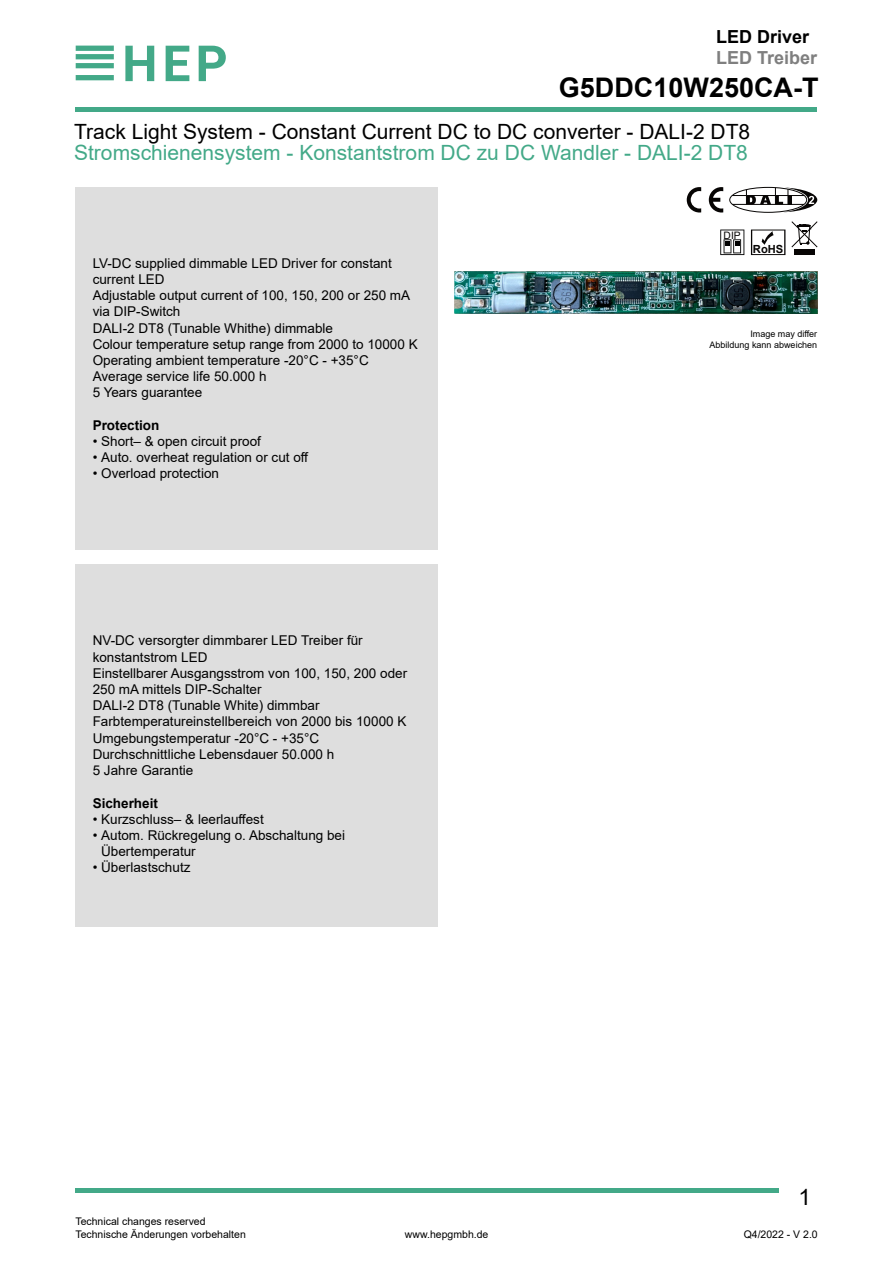
<style>
.page{position:relative;width:893px;height:1263px;background:#fff}
.page>*{position:absolute;margin:0;border:0;box-sizing:border-box;transform-origin:0 0}
.t1{font:700 27px "Arial";color:#000}
.t2{font:22.5px "Arial";color:#000}
.t3{font:21px "Arial";color:#000}
.t4{font:21px "Arial";color:#43a988}
.t5{font:700 18px "Arial";color:#7f7f7f}
.t6{font:700 18px "Arial";color:#000}
.t7{font:13.5px/16.2px "Arial";color:#000}
.t8{font:700 13.5px "Arial";color:#000}
.t9{font:700 11.25px "Arial";color:#070504}
.t10{font:10.5px/12.6px "Arial";color:#000}
.t11{font:10.2px "Arial";color:#070504}
.t12{font:9px/10.5px "Arial";color:#000;text-align:right}
</style>
<div class="page">
<hr style="left:76px;top:108px;width:741px;height:4px;background:#43a988">
<hr style="left:76px;top:1189px;width:703px;height:4px;background:#43a988">
<svg style="left:76px;top:75px;width:38px;height:5px"></svg>
<svg style="left:76px;top:46px;width:38px;height:22px"></svg>
<svg style="left:125px;top:46px;width:29px;height:35px"></svg>
<svg style="left:166px;top:46px;width:23px;height:35px"></svg>
<svg style="left:199px;top:46px;width:27px;height:35px"></svg>
<div style="left:76px;top:565px;width:362px;height:362px;background:#dedede"></div>
<div style="left:76px;top:187px;width:362px;height:362px;background:#dedede"></div>
<svg style="left:687px;top:187px;width:14px;height:25px"></svg>
<svg style="left:709px;top:187px;width:14px;height:25px"></svg>
<div style="left:794px;top:249px;width:21px;height:6px;background:#070504"></div>
<svg style="left:792px;top:222px;width:25px;height:25px"></svg>
<svg style="left:751px;top:230px;width:34px;height:25px"></svg>
<div style="left:729px;top:187px;width:78px;height:26px;border:1px solid #070504;border-radius:50%"></div>
<hr style="left:732px;top:204px;width:72px;height:1px;background:#070504">
<hr style="left:732px;top:195px;width:72px;height:1px;background:#070504">
<svg style="left:746px;top:188px;width:71px;height:24px"></svg>
<img style="left:455px;top:272px;width:362px;height:41px">
<svg style="left:720px;top:230px;width:24px;height:25px"></svg>
<h3 class="t6" style="left:716px;top:30px;width:95px">LED Driver</h3>
<h3 class="t5" style="left:716px;top:51px;width:103px">LED Treiber</h3>
<h1 class="t1" style="left:559px;top:77px;width:261px">G5DDC10W250CA-T</h1>
<h3 class="t3" style="left:74px;top:124px;width:678px">Track Light System - Constant Current DC to DC converter - DALI-2 DT8</h3>
<h3 class="t4" style="left:74px;top:145px;width:675px">Stromschienensystem - Konstantstrom DC zu DC Wandler - DALI-2 DT8</h3>
<p class="t7" style="left:93px;top:256px;width:326px">LV-DC supplied dimmable LED Driver for constant current LED<br>Adjustable output current of 100, 150, 200 or 250 mA via DIP-Switch<br>DALI-2 DT8 (Tunable Whithe) dimmable<br>Colour temperature setup range from 2000 to 10000 K Operating ambient temperature -20°C - +35°C Average service life 50.000 h<br>5 Years guarantee</p>
<p class="t8" style="left:93px;top:420px;width:68px">Protection</p>
<p class="t7" style="left:93px;top:434px;width:170px">• Short– &amp; open circuit proof</p>
<p class="t7" style="left:93px;top:451px;width:217px">• Auto. overheat regulation or cut off</p>
<p class="t7" style="left:93px;top:467px;width:128px">• Overload protection</p>
<p class="t7" style="left:93px;top:634px;width:316px">NV-DC versorgter dimmbarer LED Treiber für konstantstrom LED<br>Einstellbarer Ausgangsstrom von 100, 150, 200 oder 250 mA mittels DIP-Schalter<br>DALI-2 DT8 (Tunable White) dimmbar Farbtemperatureinstellbereich von 2000 bis 10000 K Umgebungstemperatur -20°C - +35°C Durchschnittliche Lebensdauer 50.000 h<br>5 Jahre Garantie</p>
<p class="t8" style="left:93px;top:798px;width:67px">Sicherheit</p>
<p class="t7" style="left:93px;top:812px;width:173px">• Kurzschluss– &amp; leerlauffest</p>
<p class="t7" style="left:101px;top:828px;width:245px;text-indent:-9px">• Autom. Rückregelung o. Abschaltung bei<br>Übertemperatur</p>
<p class="t7" style="left:93px;top:861px;width:99px">• Überlastschutz</p>
<p class="t10" style="left:75px;top:1216px;width:172px">Technical changes reserved<br>Technische Änderungen vorbehalten</p>
<p class="t10" style="left:405px;top:1229px;width:85px">www.hepgmbh.de</p>
<p class="t11" style="left:724px;top:231px;width:19px">DIP</p>
<p class="t9" style="left:753px;top:245px;width:32px">RoHS</p>
<p class="t12" style="left:710px;top:329px;width:109px">Image may differ<br>Abbildung kann abweichen</p>
<h2 class="t2" style="left:798px;top:1188px;width:14px">1</h2>
<p class="t10" style="left:744px;top:1229px;width:76px">Q4/2022 - V 2.0</p>
</div>
